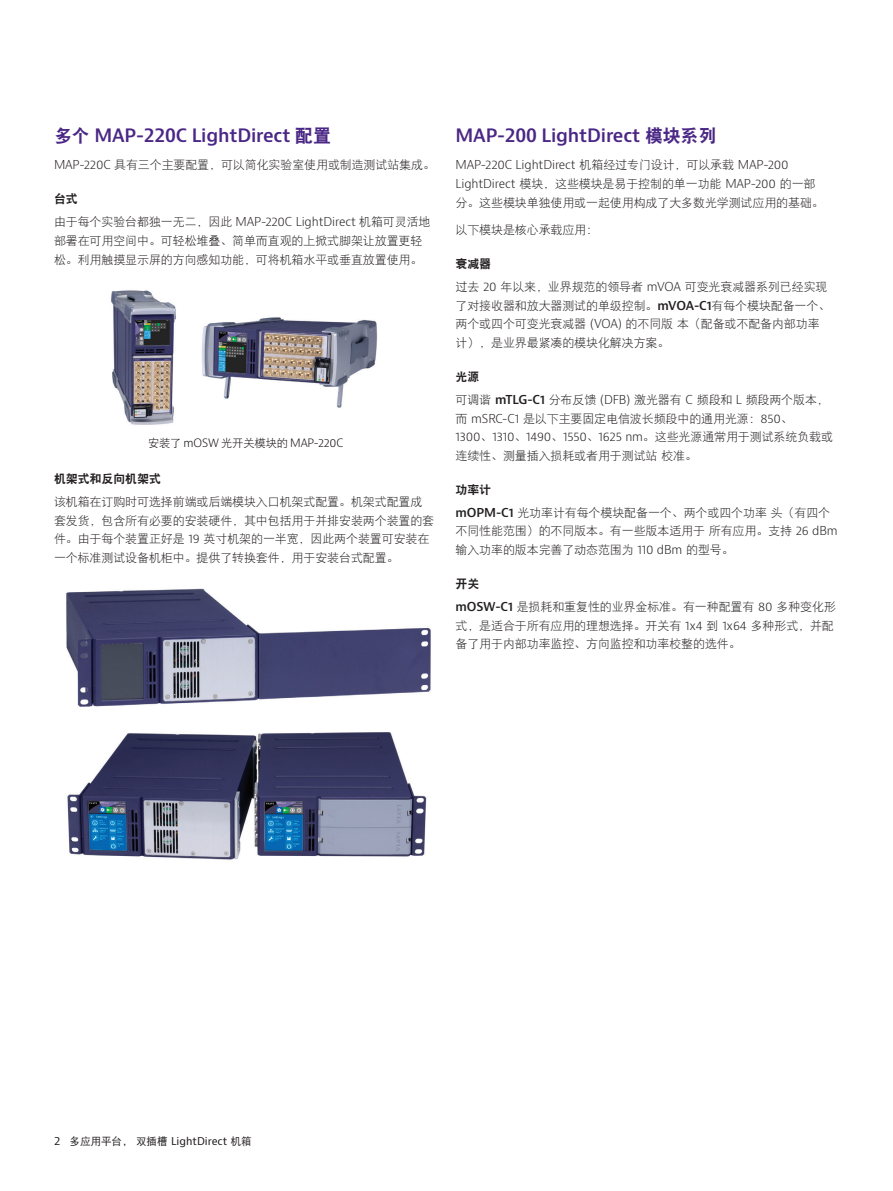
<style>
.page{position:relative;width:893px;height:1191px;background:#fff}
.page>*{position:absolute;margin:0;border:0;box-sizing:border-box;transform-origin:0 0}
.Header_12_16{font:600 18px "Bernino Sans";letter-spacing:-.01em;color:#4a2785}
.Body_text_8_12_5{font:12px/18.8px "DFP Hei W3";letter-spacing:-.01em;color:#231f20}
.Subhead_1{font:12px "DFP Hei W9";letter-spacing:-.01em;color:#231f20}
.t1{font:300 11.25px "Bernino Sans";letter-spacing:-.01em;color:#110a0c}
.t2{font:10.5px "Bernino Sans";color:#231f20}
.s1{font-family:"DFP Hei W9";font-weight:400}
.s2{font-family:"Bernino Sans";font-weight:300}
.s3{font-family:"DFP Hei W3";font-weight:400}
.s4{font-family:"Bernino Sans";font-weight:600}
.s5{font-family:"DFP Hei W5"}
</style>
<div class="page">
<img style="left:67px;top:732px;width:360px;height:128px">
<img style="left:66px;top:588px;width:365px;height:119px">
<img style="left:111px;top:290px;width:65px;height:135px">
<img style="left:201px;top:317px;width:177px;height:91px">
<p class="Header_12_16" style="left:54px;top:124px;width:279px"><span class="s1">多个</span> MAP-220C LightDirect <span class="s1">配置</span></p>
<p class="Body_text_8_12_5" style="left:54px;top:156px;width:383px"><span class="s2">MAP-220C</span> 具有三个主要配置，可以简化实验室使用或制造测试站集成。</p>
<p class="Subhead_1" style="left:54px;top:193px;width:25px">台式</p>
<p class="Body_text_8_12_5" style="left:54px;top:212px;width:378px">由于每个实验台都独一无二，因此 <span class="s2">MAP-220C LightDirect</span> 机箱可灵活地部署在可用空间中。可轻松堆叠、简单而直观的上掀式脚架让放置更轻松。利用触摸显示屏的方向感知功能，可将机箱水平或垂直放置使用。</p>
<p class="t1" style="left:148px;top:435px;width:197px"><span class="s3">安装了</span> mOSW <span class="s3">光开关模块的</span> MAP-220C</p>
<p class="Subhead_1" style="left:54px;top:472px;width:109px">机架式和反向机架式</p>
<p class="Body_text_8_12_5" style="left:54px;top:492px;width:382px">该机箱在订购时可选择前端或后端模块入口机架式配置。机架式配置成套发货，包含所有必要的安装硬件，其中包括用于并排安装两个装置的套件。由于每个装置正好是 <span class="s2">19</span> 英寸机架的一半宽，因此两个装置可安装在一个标准测试设备机柜中。提供了转换套件，用于安装台式配置。</p>
<p class="Header_12_16" style="left:455px;top:124px;width:262px">MAP-200 LightDirect <span class="s1">模块系列</span></p>
<p class="Body_text_8_12_5" style="left:455px;top:156px;width:370px"><span class="s2">MAP-220C LightDirect</span> 机箱经过专门设计，可以承载 <span class="s2">MAP-200<br>LightDirect</span> 模块，这些模块是易于控制的单一功能 <span class="s2">MAP-200</span> 的一部分。这些模块单独使用或一起使用构成了大多数光学测试应用的基础。</p>
<p class="Body_text_8_12_5" style="left:455px;top:220px;width:144px">以下模块是核心承载应用：</p>
<p class="Subhead_1" style="left:455px;top:257px;width:37px">衰减器</p>
<p class="Body_text_8_12_5" style="left:455px;top:277px;width:376px">过去 <span class="s2">20</span> 年以来，业界规范的领导者 <span class="s2">mVOA</span> 可变光衰减器系列已经实现了对接收器和放大器测试的单级控制。<span class="s4">mVOA-C1</span>有每个模块配备一个、两个或四个可变光衰减器 <span class="s2">(VOA)</span> 的不同版 本（配备或不配备内部功率计），是业界最紧凑的模块化解决方案。</p>
<p class="Subhead_1" style="left:455px;top:370px;width:25px">光源</p>
<p class="Body_text_8_12_5" style="left:455px;top:390px;width:379px">可调谐 <span class="s4">mTLG-C1</span> 分布反馈 <span class="s2">(DFB)</span> 激光器有 <span class="s2">C</span> 频段和 <span class="s2">L</span> 频段两个版本，而 <span class="s2">mSRC-C1</span> 是以下主要固定电信波长频段中的通用光源：<span class="s2">850</span>、<br><span class="s2">1300</span>、<span class="s2">1310</span>、<span class="s2">1490</span>、<span class="s2">1550</span>、<span class="s2">1625 nm</span>。这些光源通常用于测试系统负载或连续性、测量插入损耗或者用于测试站 校准。</p>
<p class="Subhead_1" style="left:455px;top:483px;width:37px">功率计</p>
<p class="Body_text_8_12_5" style="left:455px;top:503px;width:384px"><span class="s4">mOPM-C1</span> 光功率计有每个模块配备一个、两个或四个功率 头（有四个不同性能范围）的不同版本。有一些版本适用于 所有应用。支持 <span class="s2">26 dBm</span>输入功率的版本完善了动态范围为 <span class="s2">110 dBm</span> 的型号。</p>
<p class="Subhead_1" style="left:455px;top:577px;width:25px">开关</p>
<p class="Body_text_8_12_5" style="left:455px;top:597px;width:382px"><span class="s4">mOSW-C1</span> 是损耗和重复性的业界金标准。有一种配置有 <span class="s2">80</span> 多种变化形式，是适合于所有应用的理想选择。开关有 <span class="s2">1x4</span> 到 <span class="s2">1x64</span> 多种形式，并配备了用于内部功率监控、方向监控和功率校整的选件。</p>
<p class="t2" style="left:54px;top:1134px;width:199px">2 <span class="s5">多应用平台， 双插槽</span> LightDirect <span class="s5">机箱</span></p>
</div>
